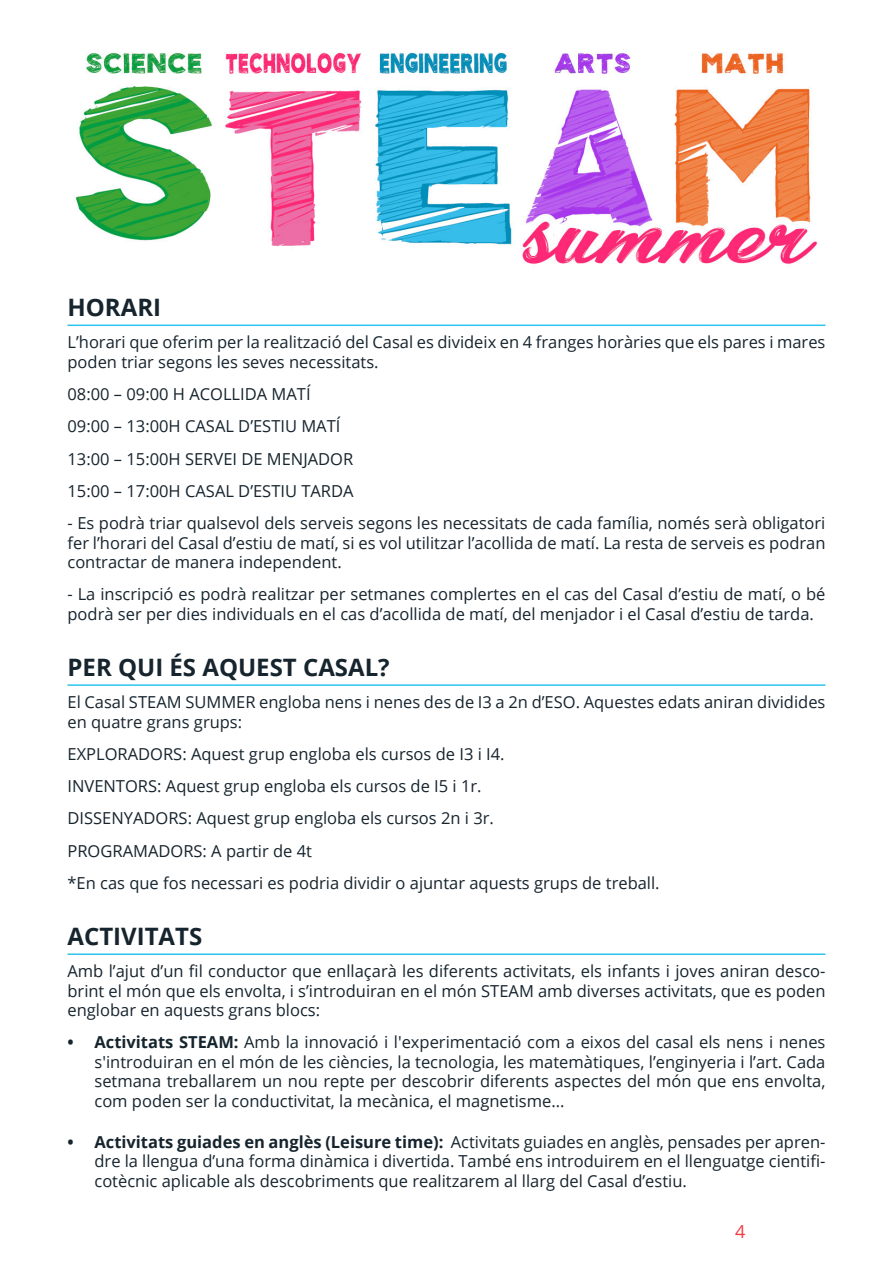
<style>
.page{position:relative;width:893px;height:1263px;background:#fff}
.page>*{position:absolute;margin:0;border:0;box-sizing:border-box;transform-origin:0 0}
.TDC_-_Título_y_número_de_página{font:700 24px "Open Sans";color:#16242e}
.t1{font:18px "Open Sans";color:#ee3d43}
.TDC_-_Título_y_número_de_página-2{font:16.5px/19.5px "Open Sans";color:#16242e;text-align:justify}
.s1{font-weight:700}
</style>
<div class="page">
<img style="left:75px;top:52px;width:743px;height:213px">
<hr style="left:68px;top:325px;width:757px;height:1px;background:#2cc3ec">
<hr style="left:68px;top:684px;width:757px;height:2px;background:#2cc3ec">
<hr style="left:68px;top:953px;width:757px;height:2px;background:#2cc3ec">
<p class="TDC_-_Título_y_número_de_página" style="left:68px;top:290px;width:95px">HORARI</p>
<p class="TDC_-_Título_y_número_de_página-2" style="left:68px;top:332px;width:759px">L’horari que oferim per la realització del Casal es divideix en 4 franges horàries que els pares i mares poden triar segons les seves necessitats.</p>
<p class="TDC_-_Título_y_número_de_página-2" style="left:68px;top:384px;width:245px">08:00 – 09:00 H ACOLLIDA MATÍ</p>
<p class="TDC_-_Título_y_número_de_página-2" style="left:68px;top:416px;width:274px">09:00 – 13:00H CASAL D’ESTIU MATÍ</p>
<p class="TDC_-_Título_y_número_de_página-2" style="left:68px;top:448px;width:287px">13:00 – 15:00H SERVEI DE MENJADOR</p>
<p class="TDC_-_Título_y_número_de_página-2" style="left:68px;top:481px;width:288px">15:00 – 17:00H CASAL D’ESTIU TARDA</p>
<p class="TDC_-_Título_y_número_de_página-2" style="left:68px;top:513px;width:759px">- Es podrà triar qualsevol dels serveis segons les necessitats de cada família, només serà obligatori fer l’horari del Casal d’estiu de matí, si es vol utilitzar l’acollida de matí. La resta de serveis es podran contractar de manera independent.</p>
<p class="TDC_-_Título_y_número_de_página-2" style="left:68px;top:584px;width:759px">- La inscripció es podrà realitzar per setmanes complertes en el cas del Casal d’estiu de matí, o bé podrà ser per dies individuals en el cas d’acollida de matí, del menjador i el Casal d’estiu de tarda.</p>
<p class="TDC_-_Título_y_número_de_página" style="left:68px;top:650px;width:324px">PER QUI ÉS AQUEST CASAL?</p>
<p class="TDC_-_Título_y_número_de_página-2" style="left:68px;top:692px;width:759px">El Casal STEAM SUMMER engloba nens i nenes des de I3 a 2n d’ESO. Aquestes edats aniran dividides en quatre grans grups:</p>
<p class="TDC_-_Título_y_número_de_página-2" style="left:68px;top:744px;width:439px">EXPLORADORS: Aquest grup engloba els cursos de I3 i I4.</p>
<p class="TDC_-_Título_y_número_de_página-2" style="left:68px;top:776px;width:416px">INVENTORS: Aquest grup engloba els cursos de I5 i 1r.</p>
<p class="TDC_-_Título_y_número_de_página-2" style="left:68px;top:808px;width:428px">DISSENYADORS: Aquest grup engloba els cursos 2n i 3r.</p>
<p class="TDC_-_Título_y_número_de_página-2" style="left:68px;top:840px;width:246px">PROGRAMADORS: A partir de 4t</p>
<p class="TDC_-_Título_y_número_de_página-2" style="left:68px;top:873px;width:594px">*En cas que fos necessari es podria dividir o ajuntar aquests grups de treball.</p>
<p class="TDC_-_Título_y_número_de_página" style="left:68px;top:919px;width:136px">ACTIVITATS</p>
<p class="TDC_-_Título_y_número_de_página-2" style="left:68px;top:961px;width:759px">Amb l’ajut d’un fil conductor que enllaçarà les diferents activitats, els infants i joves aniran desco&shy;brint el món que els envolta, i s’introduiran en el món STEAM amb diverses activitats, que es poden englobar en aquests grans blocs:</p>
<p class="TDC_-_Título_y_número_de_página-2" style="left:94px;top:1032px;width:732px;text-indent:-27px"><span class="s1">• Activitats STEAM:</span> Amb la innovació i l'experimentació com a eixos del casal els nens i nenes s'introduiran en el món de les ciències, la tecnologia, les matemàtiques, l’enginyeria i l’art. Cada setmana treballarem un nou repte per descobrir diferents aspectes del món que ens envolta, com poden ser la conductivitat, la mecànica, el magnetisme...</p>
<p class="TDC_-_Título_y_número_de_página-2" style="left:94px;top:1131px;width:732px;text-indent:-27px"><span class="s1">• Activitats guiades en anglès (Leisure time):</span> Activitats guiades en anglès, pensades per apren&shy;dre la llengua d’una forma dinàmica i divertida. També ens introduirem en el llenguatge cientifi&shy;cotècnic aplicable als descobriments que realitzarem al llarg del Casal d’estiu.</p>
<p class="t1" style="left:735px;top:1218px;width:12px">4</p>
</div>
